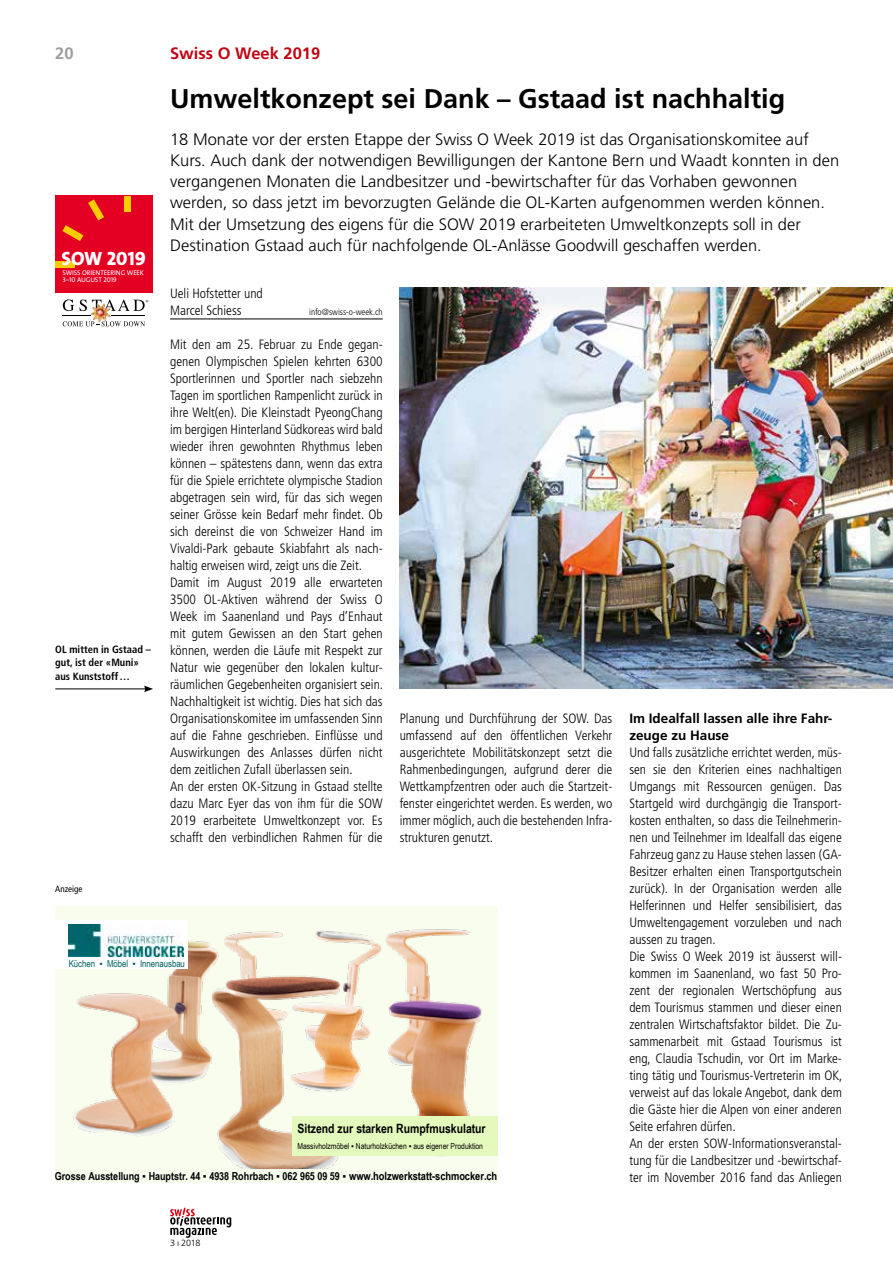
<style>
.page{position:relative;width:893px;height:1263px;background:#fff}
.page>*{position:absolute;margin:0;border:0;box-sizing:border-box;transform-origin:0 0}
.t1{font:700 27px "Frutiger LT Std";color:#000}
.t2{font:19.2px "The Sans Extra Bold Caps";color:#fff}
.t3{font:300 16.5px/21.3px "Frutiger LT Std";color:#000}
.t4{font:700 16.5px "Frutiger LT Std";color:#c00514}
.t5{font:700 16.5px "Frutiger LT Std";color:#9b9d9f}
.t6{font:300 condensed 13.5px/17px "Frutiger LT Std";color:#000}
.t7{font:700 13.5px/17px "Frutiger LT Std";color:#000}
.t8{font:700 12.75px "Arial Narrow";letter-spacing:-.005em;color:#000}
.t9{font:700 10.95px "Arial Narrow";color:#000}
.t10{font:700 condensed 10.5px/13.5px "Frutiger LT Std";color:#000}
.t11{font:9.6px "Arial Narrow";letter-spacing:-.005em;color:#006060}
.t12{font:300 condensed 9px "Frutiger LT Std";color:#000}
.t13{font:condensed 9px "Frutiger LT Std";color:#000}
.t14{font:300 9px "Frutiger LT Std";color:#000}
.t15{font:8.25px "Arial Narrow";color:#000}
.t16{font:6.9px/6.9px "The Sans Caps";letter-spacing:-.015em;color:#fff}
.s1{font-family:"The Sans"}
.s2{font-size:11.4px}
</style>
<div class="page">
<div style="left:55px;top:906px;width:442px;height:276px;background:#f8fdee"></div>
<img style="left:73px;top:929px;width:409px;height:239px">
<div style="left:55px;top:920px;width:133px;height:49px;background:#fff"></div>
<img style="left:69px;top:924px;width:114px;height:32px">
<div style="left:292px;top:1116px;width:205px;height:40px;background:#e4fabd"></div>
<hr style="left:170px;top:319px;width:213px;height:1px;background:#000">
<img style="left:400px;top:288px;width:493px;height:401px">
<hr style="left:55px;top:689px;width:91px;height:1px;background:#000">
<svg style="left:144px;top:686px;width:9px;height:6px"></svg>
<svg style="left:170px;top:1207px;width:61px;height:31px"></svg>
<div style="left:55px;top:196px;width:97px;height:97px;background:#e30023"></div>
<div style="left:55px;top:261px;width:20px;height:7px;background:#f8cc00"></div>
<svg style="left:62px;top:199px;width:42px;height:42px"></svg>
<div style="left:124px;top:196px;width:7px;height:16px;background:#f8cc00"></div>
<svg style="left:62px;top:299px;width:86px;height:27px"></svg>
<img style="left:90px;top:303px;width:21px;height:20px">
<p class="t5" style="left:55px;top:44px;width:20px">20</p>
<p class="t4" style="left:170px;top:44px;width:152px">Swiss O Week 2019</p>
<h1 class="t1" style="left:170px;top:82px;width:617px">Umweltkonzept sei Dank – Gstaad ist nachhaltig</h1>
<p class="t3" style="left:170px;top:128px;width:671px">18 Monate vor der ersten Etappe der Swiss O Week 2019 ist das Organisationskomitee auf Kurs. Auch dank der notwendigen Bewilligungen der Kantone Bern und Waadt konnten in den vergangenen Monaten die Landbesitzer und -bewirtschafter für das Vorhaben gewonnen werden, so dass jetzt im bevorzugten Gelände die OL-Karten aufgenommen werden können.<br>Mit der Umsetzung des eigens für die SOW 2019 erarbeiteten Umweltkonzepts soll in der Destination Gstaad auch für nachfolgende OL-Anlässe Goodwill geschaffen werden.</p>
<p class="t6" style="left:170px;top:285px;width:94px">Ueli Hofstetter und<br>Marcel Schiess</p>
<h2 class="t2" style="left:61px;top:242px;width:86px">SOW 2019</h2>
<p class="t16" style="left:62px;top:269px;width:83px">SWISS ORIENTEERING WEEK<br>3–10 <span class="s1">AUGUST</span> 2019</p>
<p class="t12" style="left:309px;top:306px;width:75px">info@swiss-o-week.ch</p>
<p class="t6" style="left:170px;top:336px;width:215px">Mit den am 25. Februar zu Ende gegan&shy;genen Olympischen Spielen kehrten 6300<br>Sportlerinnen und Sportler nach siebzehn Tagen im sportlichen Rampenlicht zurück in ihre Welt(en). Die Kleinstadt PyeongChang im bergigen Hinterland Südkoreas wird bald wieder ihren gewohnten Rhythmus leben können – spätestens dann, wenn das extra für die Spiele errichtete olympische Stadion abgetragen sein wird, für das sich wegen seiner Grösse kein Bedarf mehr findet. Ob sich dereinst die von Schweizer Hand im Vivaldi-Park gebaute Skiabfahrt als nach&shy;haltig erweisen wird, zeigt uns die Zeit.<br>Damit im August 2019 alle erwarteten 3500 OL-Aktiven während der Swiss O Week im Saanenland und Pays d’Enhaut mit gutem Gewissen an den Start gehen können, werden die Läufe mit Respekt zur Natur wie gegenüber den lokalen kultur&shy;räumlichen Gegebenheiten organisiert sein.<br>Nachhaltigkeit ist wichtig. Dies hat sich das Organisationskomitee im umfassenden Sinn auf die Fahne geschrieben. Einflüsse und Auswirkungen des Anlasses dürfen nicht dem zeitlichen Zufall überlassen sein.<br>An der ersten OK-Sitzung in Gstaad stellte dazu Marc Eyer das von ihm für die SOW 2019 erarbeitete Umweltkonzept vor. Es schafft den verbindlichen Rahmen für die</p>
<p class="t10" style="left:55px;top:642px;width:97px">OL mitten in Gstaad – gut, ist der «Muni» aus Kunststoff…</p>
<p class="t6" style="left:400px;top:710px;width:214px;text-align:justify">Planung und Durchführung der SOW. Das umfassend auf den öffentlichen Verkehr ausgerichtete Mobilitätskonzept setzt die Rahmenbedingungen, aufgrund derer die Wettkampfzentren oder auch die Startzeit&shy;fenster eingerichtet werden. Es werden, wo immer möglich, auch die bestehenden Infra&shy;strukturen genutzt.</p>
<p class="t7" style="left:629px;top:710px;width:205px">Im Idealfall lassen alle ihre Fahr&shy;zeuge zu Hause</p>
<p class="t6" style="left:629px;top:744px;width:215px">Und falls zusätzliche errichtet werden, müs&shy;sen sie den Kriterien eines nachhaltigen Umgangs mit Ressourcen genügen. Das Startgeld wird durchgängig die Transport&shy;kosten enthalten, so dass die Teilnehmerin&shy;nen und Teilnehmer im Idealfall das eigene Fahrzeug ganz zu Hause stehen lassen (GA-Besitzer erhalten einen Transportgutschein zurück). In der Organisation werden alle Helferinnen und Helfer sensibilisiert, das Umweltengagement vorzuleben und nach aussen zu tragen.<br>Die Swiss O Week 2019 ist äusserst will&shy;kommen im Saanenland, wo fast 50 Pro&shy;zent der regionalen Wertschöpfung aus dem Tourismus stammen und dieser einen zentralen Wirtschaftsfaktor bildet. Die Zu&shy;sammenarbeit mit Gstaad Tourismus ist eng, Claudia Tschudin, vor Ort im Marke&shy;ting tätig und Tourismus-Vertreterin im OK, verweist auf das lokale Angebot, dank dem die Gäste hier die Alpen von einer anderen Seite erfahren dürfen.<br>An der ersten SOW-Informationsveranstal&shy;tung für die Landbesitzer und -bewirtschaf&shy;ter im November 2016 fand das Anliegen</p>
<p class="t13" style="left:55px;top:884px;width:29px">Anzeige</p>
<p class="t11" style="left:69px;top:957px;width:118px">Küchen ▪ Möbel ▪ Innenausbau</p>
<p class="t8" style="left:297px;top:1118px;width:190px">Sitzend zur starken Rumpfmuskulatur</p>
<p class="t15" style="left:297px;top:1140px;width:187px">Massivholzmöbel ▪ Naturholzküchen ▪ aus eigener Produktion</p>
<p class="t9" style="left:55px;top:1167px;width:444px">Grosse Ausstellung ▪ Hauptstr. 44 ▪ 4938 Rohrbach ▪ 062 965 09 59 ▪ <span class="s2">www.holzwerkstatt-schmocker.ch</span></p>
<p class="t14" style="left:170px;top:1237px;width:32px">3 ı 2018</p>
</div>
